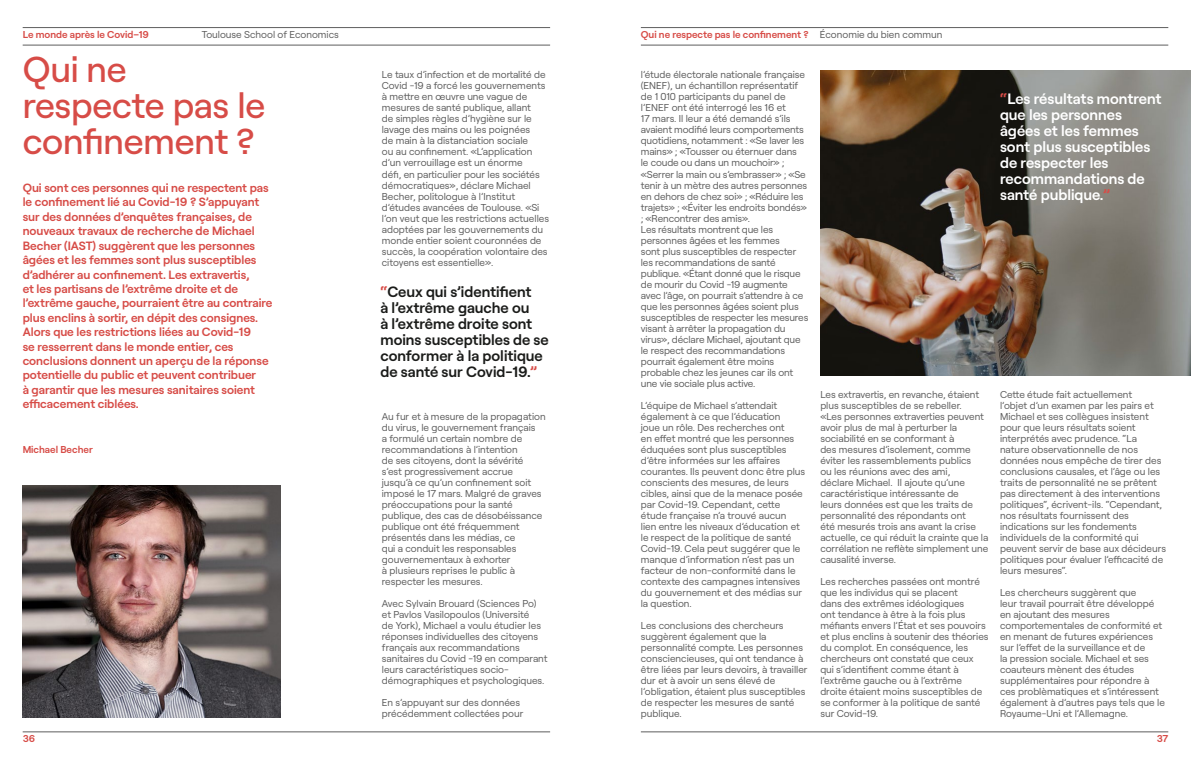
<style>
.page{position:relative;width:1191px;height:766px;background:#fff}
.page>*{position:absolute;margin:0;border:0;box-sizing:border-box;transform-origin:0 0}
.t1{font:500 36px/36px "Roobert";letter-spacing:-.005em;color:#d74c47}
.t2{font:600 15px/16px "Roobert";color:#1b1c1a}
.t3{font:600 15px/16px "Roobert";color:#fff}
.t4{font:600 12px/14.4px "Roobert";color:#d74c47}
.t5{font:10px/11px "Roobert";color:#5e5e5e}
.t6{font:600 10px "Roobert";color:#d74c47}
.s1{font-weight:400;color:#5e5e5e}
.s2{color:#d74c47}
</style>
<div class="page">
<hr style="left:641px;top:27px;width:527px;height:1px;background:#5e5e5e">
<hr style="left:641px;top:45px;width:527px;height:1px;background:#5e5e5e">
<hr style="left:23px;top:27px;width:527px;height:1px;background:#5e5e5e">
<hr style="left:23px;top:45px;width:527px;height:1px;background:#5e5e5e">
<hr style="left:23px;top:731px;width:527px;height:1px;background:#5e5e5e">
<hr style="left:641px;top:731px;width:527px;height:1px;background:#5e5e5e">
<img style="left:820px;top:71px;width:371px;height:304px">
<img style="left:23px;top:485px;width:258px;height:232px">
<p class="t6" style="left:23px;top:27px;width:128px">Le monde après le Covid–19</p>
<p class="t5" style="left:202px;top:28px;width:139px">Toulouse School of Economics</p>
<p class="t6" style="left:641px;top:27px;width:303px">Qui ne respecte pas le confinement ? <span class="s1">Économie du bien commun</span></p>
<h1 class="t1" style="left:23px;top:49px;width:244px">Qui ne respecte pas le confinement ?</h1>
<p class="t4" style="left:23px;top:179px;width:251px">Qui sont ces personnes qui ne respectent pas le confinement lié au Covid-19 ? S’appuyant sur des données d’enquêtes françaises, de nouveaux travaux de recherche de Michael Becher (IAST) suggèrent que les personnes âgées et les femmes sont plus susceptibles d’adhérer au confinement. Les extravertis,<br>et les partisans de l’extrême droite et de l’extrême gauche, pourraient être au contraire plus enclins à sortir, en dépit des consignes.<br>Alors que les restrictions liées au Covid-19<br>se resserrent dans le monde entier, ces conclusions donnent un aperçu de la réponse potentielle du public et peuvent contribuer<br>à garantir que les mesures sanitaires soient efficacement ciblées.</p>
<p class="t6" style="left:23px;top:441px;width:72px">Michael Becher</p>
<p class="t5" style="left:382px;top:69px;width:169px">Le taux d’infection et de mortalité de Covid -19 a forcé les gouvernements à mettre en œuvre une vague de mesures de santé publique, allant<br>de simples règles d’hygiène sur le lavage des mains ou les poignées<br>de main à la distanciation sociale<br>ou au confinement. «L’application d’un verrouillage est un énorme<br>défi, en particulier pour les sociétés démocratiques», déclare Michael Becher, politologue à l’Institut d’études avancées de Toulouse. «Si l’on veut que les restrictions actuelles adoptées par les gouvernements du monde entier soient couronnées de succès, la coopération volontaire des citoyens est essentielle».</p>
<h2 class="t2" style="left:380px;top:282px;width:170px"><span class="s2">“</span>Ceux qui s’identifient<br>à l’extrême gauche ou<br>à l’extrême droite sont moins susceptibles de se conformer à la politique de santé sur Covid-19.<span class="s2">”</span></h2>
<p class="t5" style="left:382px;top:410px;width:165px">Au fur et à mesure de la propagation du virus, le gouvernement français<br>a formulé un certain nombre de recommandations à l’intention<br>de ses citoyens, dont la sévérité s’est progressivement accrue jusqu’à ce qu’un confinement soit imposé le 17 mars. Malgré de graves préoccupations pour la santé publique, des cas de désobéissance publique ont été fréquemment présentés dans les médias, ce<br>qui a conduit les responsables gouvernementaux à exhorter<br>à plusieurs reprises le public à respecter les mesures.</p>
<p class="t5" style="left:382px;top:597px;width:167px">Avec Sylvain Brouard (Sciences Po) et Pavlos Vasilopoulos (Université<br>de York), Michael a voulu étudier les réponses individuelles des citoyens français aux recommandations sanitaires du Covid -19 en comparant leurs caractéristiques socio&shy;démographiques et psychologiques.</p>
<p class="t5" style="left:382px;top:696px;width:143px">En s’appuyant sur des données précédemment collectées pour</p>
<p class="t5" style="left:641px;top:69px;width:169px">l’étude électorale nationale française (ENEF), un échantillon représentatif de 1 010 participants du panel de l’ENEF ont été interrogé les 16 et<br>17 mars. Il leur a été demandé s’ils avaient modifié leurs comportements quotidiens, notamment : «Se laver les mains» ; «Tousser ou éternuer dans<br>le coude ou dans un mouchoir» ; «Serrer la main ou s’embrasser» ; «Se tenir à un mètre des autres personnes en dehors de chez soi» ; «Réduire les trajets» ; «Éviter les endroits bondés» ; «Rencontrer des amis».<br>Les résultats montrent que les personnes âgées et les femmes<br>sont plus susceptibles de respecter les recommandations de santé publique. «Étant donné que le risque de mourir du Covid -19 augmente avec l’âge, on pourrait s’attendre à ce que les personnes âgées soient plus susceptibles de respecter les mesures visant à arrêter la propagation du virus», déclare Michael, ajoutant que le respect des recommandations pourrait également être moins probable chez les jeunes car ils ont une vie sociale plus active.</p>
<p class="t5" style="left:641px;top:399px;width:166px">L’équipe de Michael s’attendait également à ce que l’éducation<br>joue un rôle. Des recherches ont<br>en effet montré que les personnes éduquées sont plus susceptibles d’être informées sur les affaires courantes. Ils peuvent donc être plus conscients des mesures, de leurs cibles, ainsi que de la menace posée par Covid-19. Cependant, cette étude française n’a trouvé aucun<br>lien entre les niveaux d’éducation et le respect de la politique de santé<br>Covid-19. Cela peut suggérer que le manque d’information n’est pas un facteur de non-conformité dans le contexte des campagnes intensives du gouvernement et des médias sur la question.</p>
<p class="t5" style="left:641px;top:619px;width:168px">Les conclusions des chercheurs suggèrent également que la personnalité compte. Les personnes consciencieuses, qui ont tendance à être liées par leurs devoirs, à travailler dur et à avoir un sens élevé de l’obligation, étaient plus susceptibles de respecter les mesures de santé publique.</p>
<p class="t5" style="left:820px;top:388px;width:170px">Les extravertis, en revanche, étaient plus susceptibles de se rebeller.<br>«Les personnes extraverties peuvent avoir plus de mal à perturber la sociabilité en se conformant à<br>des mesures d’isolement, comme éviter les rassemblements publics<br>ou les réunions avec des ami,<br>déclare Michael. Il ajoute qu’une caractéristique intéressante de<br>leurs données est que les traits de personnalité des répondants ont<br>été mesurés trois ans avant la crise actuelle, ce qui réduit la crainte que la corrélation ne reflète simplement une causalité inverse.</p>
<p class="t5" style="left:820px;top:575px;width:170px">Les recherches passées ont montré que les individus qui se placent<br>dans des extrêmes idéologiques<br>ont tendance à être à la fois plus méfiants envers l’État et ses pouvoirs et plus enclins à soutenir des théories du complot. En conséquence, les chercheurs ont constaté que ceux qui s’identifient comme étant à l’extrême gauche ou à l’extrême droite étaient moins susceptibles de se conformer à la politique de santé sur Covid-19.</p>
<h2 class="t3" style="left:1000px;top:89px;width:163px"><span class="s2">“</span>Les résultats montrent que les personnes âgées et les femmes sont plus susceptibles de respecter les recommandations de santé publique.<span class="s2">”</span></h2>
<p class="t5" style="left:1000px;top:388px;width:167px">Cette étude fait actuellement<br>l’objet d’un examen par les pairs et Michael et ses collègues insistent pour que leurs résultats soient interprétés avec prudence. “La nature observationnelle de nos données nous empêche de tirer des conclusions causales, et l’âge ou les traits de personnalité ne se prêtent pas directement à des interventions politiques“, écrivent-ils. “Cependant, nos résultats fournissent des indications sur les fondements individuels de la conformité qui peuvent servir de base aux décideurs politiques pour évaluer l’efficacité de leurs mesures“.</p>
<p class="t5" style="left:1000px;top:586px;width:166px">Les chercheurs suggèrent que<br>leur travail pourrait être développé en ajoutant des mesures comportementales de conformité et en menant de futures expériences sur l’effet de la surveillance et de<br>la pression sociale. Michael et ses coauteurs mènent des études supplémentaires pour répondre à ces problèmatiques et s’intéressent également à d’autres pays tels que le<br>Royaume-Uni et l’Allemagne.</p>
<p class="t6" style="left:23px;top:730px;width:14px">36</p>
<p class="t6" style="left:1156px;top:730px;width:13px">37</p>
</div>
